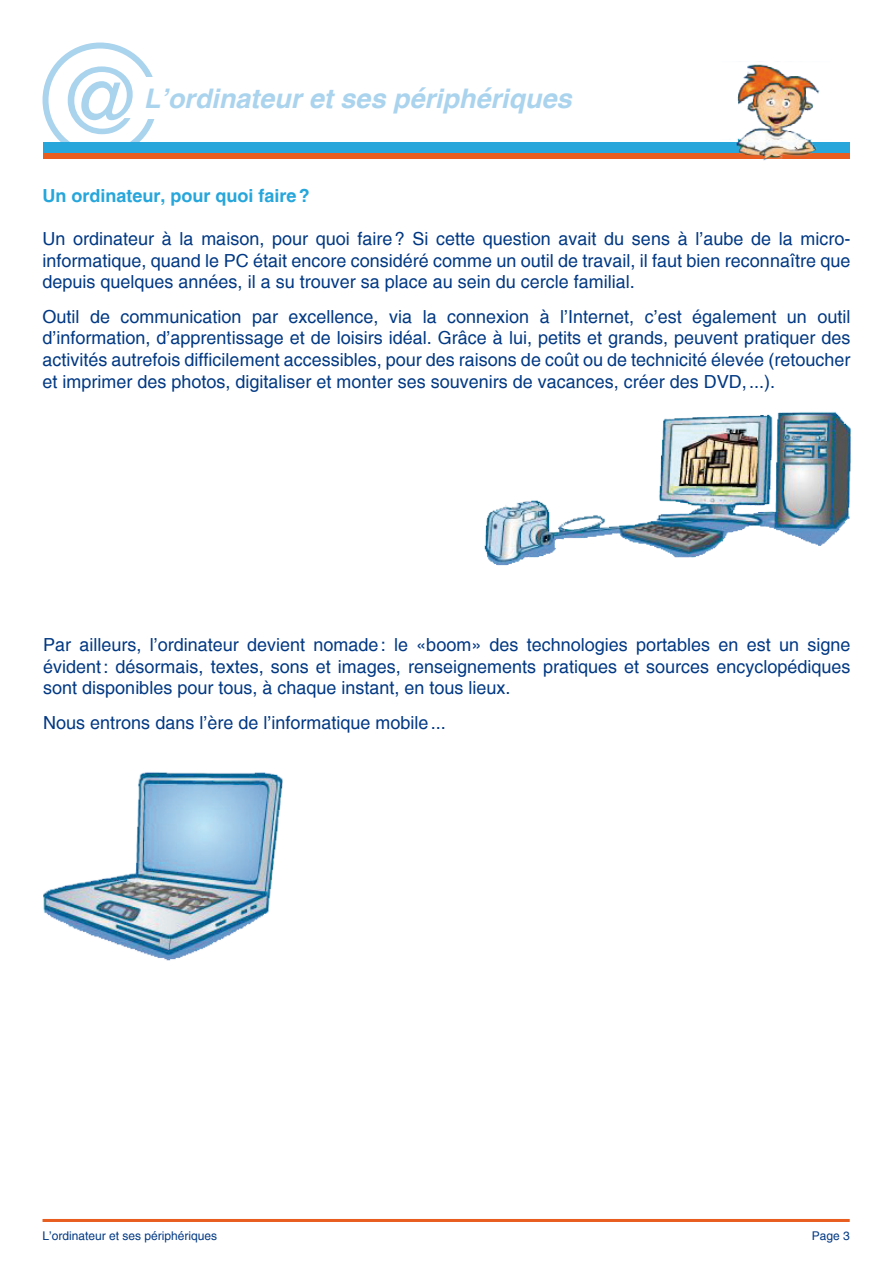
<style>
.page{position:relative;width:893px;height:1263px;background:#fff}
.page>*{position:absolute;margin:0;border:0;box-sizing:border-box;transform-origin:0 0}
.t1{font:90px "Helvetica";color:#aad3ee}
.t2{font:italic 700 27px "Helvetica";color:#aad3ee}
.t3{font:18px/21.6px "Helvetica";color:#003883;text-align:justify}
.t4{font:700 18px "Helvetica";color:#26a6db}
.t5{font:12px "Helvetica";color:#003883}
</style>
<div class="page">
<div style="left:43px;top:43px;width:115px;height:115px;border:6px solid #aad3ee;border-radius:50%"></div>
<div style="left:43px;top:142px;width:807px;height:11px;background:#26a6db"></div>
<div style="left:43px;top:153px;width:807px;height:5px;background:#e95d1f"></div>
<img style="left:721px;top:64px;width:109px;height:97px">
<div style="left:144px;top:77px;width:427px;height:41px;background:#fff"></div>
<hr style="left:43px;top:1219px;width:807px;height:3px;background:#e95d1f">
<img style="left:484px;top:412px;width:366px;height:154px">
<img style="left:43px;top:772px;width:240px;height:189px">
<h1 class="t1" style="left:54px;top:49px;width:93px">@</h1>
<h2 class="t2" style="left:144px;top:83px;width:429px">L’ordinateur et ses périphériques</h2>
<p class="t4" style="left:43px;top:185px;width:269px">Un ordinateur, pour quoi faire?</p>
<p class="t3" style="left:43px;top:228px;width:809px">Un ordinateur à la maison, pour quoi faire? Si cette question avait du sens à l’aube de la micro&shy;informatique, quand le PC était encore considéré comme un outil de travail, il faut bien reconnaître que depuis quelques années, il a su trouver sa place au sein du cercle familial.</p>
<p class="t3" style="left:43px;top:306px;width:809px">Outil de communication par excellence, via la connexion à l’Internet, c’est également un outil d’information, d’apprentissage et de loisirs idéal. Grâce à lui, petits et grands, peuvent pratiquer des activités autrefois difficilement accessibles, pour des raisons de coût ou de technicité élevée (retoucher et imprimer des photos, digitaliser et monter ses souvenirs de vacances, créer des DVD,...).</p>
<p class="t3" style="left:43px;top:634px;width:809px">Par ailleurs, l’ordinateur devient nomade: le «boom» des technologies portables en est un signe évident: désormais, textes, sons et images, renseignements pratiques et sources encyclopédiques sont disponibles pour tous, à chaque instant, en tous lieux.</p>
<p class="t3" style="left:43px;top:711px;width:404px">Nous entrons dans l’ère de l’informatique mobile...</p>
<p class="t5" style="left:43px;top:1228px;width:176px">L’ordinateur et ses périphériques</p>
<p class="t5" style="left:812px;top:1228px;width:40px">Page 3</p>
</div>
